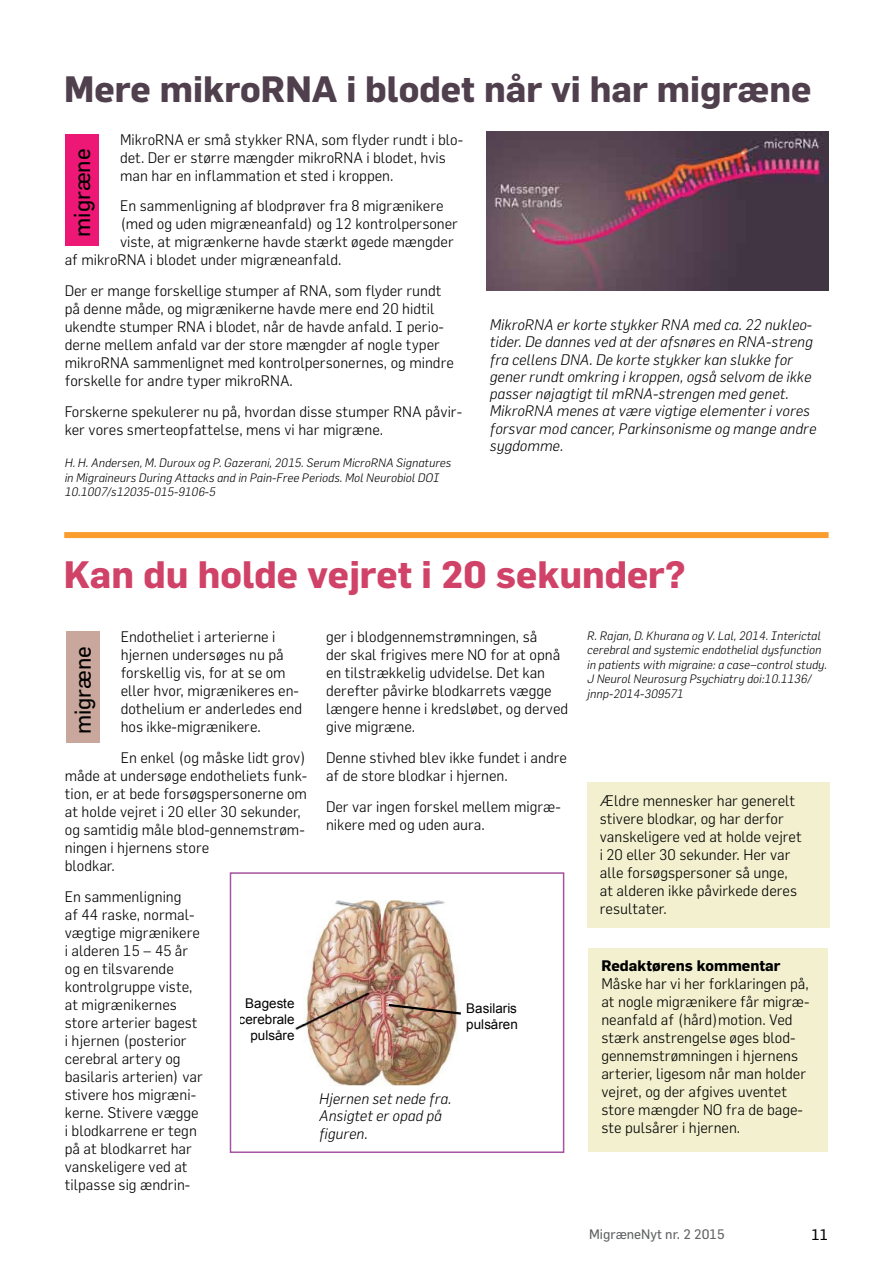
<style>
.page{position:relative;width:893px;height:1263px;background:#fff}
.page>*{position:absolute;margin:0;border:0;box-sizing:border-box;transform-origin:0 0}
.t1{font:700 37.5px "Flama";color:#d04267}
.t2{font:700 36px "Flama";color:#50404d}
.t3{font:22.5px "Flama";color:#000}
.t4{font:300 15px/18px "Flama";color:#000}
.t5{font:italic 300 15px/17.2px "Flama";color:#000}
.t6{font:700 15px "Flama";color:#000}
.t7{font:15px "Flama";color:#000}
.t8{font:13.5px "Flama";color:#636466}
.t9{font:13.35px/16px "Arial";letter-spacing:.005em;color:#000;text-align:right}
.t10{font:italic 300 12px/14.4px "Flama";color:#000}
</style>
<div class="page">
<div style="left:66px;top:134px;width:33px;height:111px;background:#ed1875"></div>
<div style="left:66px;top:631px;width:33px;height:112px;background:#c9a79d"></div>
<div style="left:64px;top:532px;width:765px;height:6px;background:#fb9d2e"></div>
<img style="left:486px;top:131px;width:342px;height:159px">
<div style="left:587px;top:782px;width:242px;height:146px;background:#f2f0ce"></div>
<div style="left:589px;top:948px;width:239px;height:203px;background:#f2f0ce"></div>
<img style="left:294px;top:900px;width:164px;height:185px">
<svg style="left:386px;top:1002px;width:75px;height:14px"></svg>
<div style="left:230px;top:872px;width:334px;height:281px;border:2px solid #a554a1"></div>
<h2 class="t2" style="left:64px;top:67px;width:749px">Mere mikroRNA i blodet når vi har migræne</h2>
<p class="t4" style="left:120px;top:130px;width:345px">MikroRNA er små stykker RNA, som flyder rundt i blo&shy;det. Der er større mængder mikroRNA i blodet, hvis man har en inflammation et sted i kroppen.</p>
<p class="t4" style="left:120px;top:197px;width:325px">En sammenligning af blodprøver fra 8 migrænikere</p>
<p class="t4" style="left:120px;top:215px;width:339px">(med og uden migræneanfald) og 12 kontrolpersoner</p>
<p class="t4" style="left:120px;top:233px;width:335px">viste, at migrænkerne havde stærkt øgede mængder</p>
<p class="t4" style="left:65px;top:251px;width:278px">af mikroRNA i blodet under migræneanfald.</p>
<p class="t4" style="left:65px;top:281px;width:391px">Der er mange forskellige stumper af RNA, som flyder rundt på denne måde, og migrænikerne havde mere end 20 hidtil ukendte stumper RNA i blodet, når de havde anfald. I perio&shy;derne mellem anfald var der store mængder af nogle typer mikroRNA sammenlignet med kontrolpersonernes, og mindre forskelle for andre typer mikroRNA.</p>
<p class="t4" style="left:65px;top:402px;width:399px">Forskerne spekulerer nu på, hvordan disse stumper RNA påvir&shy;ker vores smerteopfattelse, mens vi har migræne.</p>
<p class="t10" style="left:65px;top:456px;width:388px">H. H. Andersen, M. Duroux og P. Gazerani, 2015. Serum MicroRNA Signatures in Migraineurs During Attacks and in Pain-Free Periods. Mol Neurobiol DOI<br>10.1007/s12035-015-9106-5</p>
<h3 class="t3" style="left:69px;top:237px;width:90px;rotate:-90deg">migræne</h3>
<p class="t5" style="left:490px;top:316px;width:328px">MikroRNA er korte stykker RNA med ca. 22 nukleo&shy;tider. De dannes ved at der afsnøres en RNA-streng fra cellens DNA. De korte stykker kan slukke for gener rundt omkring i kroppen, også selvom de ikke passer nøjagtigt til mRNA-strengen med genet.<br>MikroRNA menes at være vigtige elementer i vores forsvar mod cancer, Parkinsonisme og mange andre sygdomme.</p>
<h1 class="t1" style="left:64px;top:551px;width:623px">Kan du holde vejret i 20 sekunder?</h1>
<p class="t4" style="left:121px;top:627px;width:183px">Endotheliet i arterierne i hjernen undersøges nu på forskellig vis, for at se om eller hvor, migrænikeres en&shy;dothelium er anderledes end hos ikke-migrænikere.</p>
<p class="t4" style="left:65px;top:748px;width:244px;text-indent:56px">En enkel (og måske lidt grov) måde at undersøge endotheliets funk&shy;tion, er at bede forsøgspersonerne om at holde vejret i 20 eller 30 sekunder, og samtidig måle blod-gennemstrøm&shy;ningen i hjernens store<br>blodkar.</p>
<p class="t4" style="left:65px;top:887px;width:140px">En sammenligning<br>af 44 raske, normal&shy;vægtige migrænikere i alderen 15 – 45 år og en tilsvarende kontrolgruppe viste, at migrænikernes store arterier bagest i hjernen (posterior cerebral artery og basilaris arterien) var stivere hos migræni&shy;kerne. Stivere vægge i blodkarrene er tegn på at blodkarret har vanskeligere ved at tilpasse sig ændrin-</p>
<p class="t4" style="left:326px;top:627px;width:244px">ger i blodgennemstrømningen, så<br>der skal frigives mere NO for at opnå en tilstrækkelig udvidelse. Det kan derefter påvirke blodkarrets vægge længere henne i kredsløbet, og derved give migræne.</p>
<p class="t4" style="left:326px;top:748px;width:242px">Denne stivhed blev ikke fundet i andre af de store blodkar i hjernen.</p>
<p class="t4" style="left:326px;top:797px;width:236px">Der var ingen forskel mellem migræ&shy;nikere med og uden aura.</p>
<p class="t10" style="left:587px;top:628px;width:241px">R. Rajan, D. Khurana og V. Lal, 2014. Interictal cerebral and systemic endothelial dysfunction in patients with migraine: a case–control study.<br>J Neurol Neurosurg Psychiatry doi:10.1136/ jnnp-2014-309571</p>
<h3 class="t3" style="left:69px;top:734px;width:90px;rotate:-90deg">migræne</h3>
<p class="t4" style="left:600px;top:791px;width:203px">Ældre mennesker har generelt stivere blodkar, og har derfor vanskeligere ved at holde vejret i 20 eller 30 sekunder. Her var alle forsøgspersoner så unge, at alderen ikke påvirkede deres resultater.</p>
<p class="t6" style="left:601px;top:957px;width:180px">Redaktørens kommentar</p>
<p class="t4" style="left:601px;top:974px;width:210px">Måske har vi her forklaringen på, at nogle migrænikere får migræ&shy;neanfald af (hård)motion. Ved stærk anstrengelse øges blod&shy;gennemstrømningen i hjernens arterier, ligesom når man holder vejret, og der afgives uventet store mængder NO fra de bage&shy;ste pulsårer i hjernen.</p>
<p class="t9" style="left:239px;top:995px;width:58px">Bageste cerebrale pulsåre</p>
<p class="t9" style="left:466px;top:1000px;width:53px;text-align:left">Basilaris pulsåren</p>
<p class="t5" style="left:319px;top:1090px;width:134px">Hjernen set nede fra.<br>Ansigtet er opad på figuren.</p>
<p class="t8" style="left:589px;top:1225px;width:137px">MigræneNyt nr. 2 2015</p>
<p class="t7" style="left:811px;top:1225px;width:18px">11</p>
</div>
